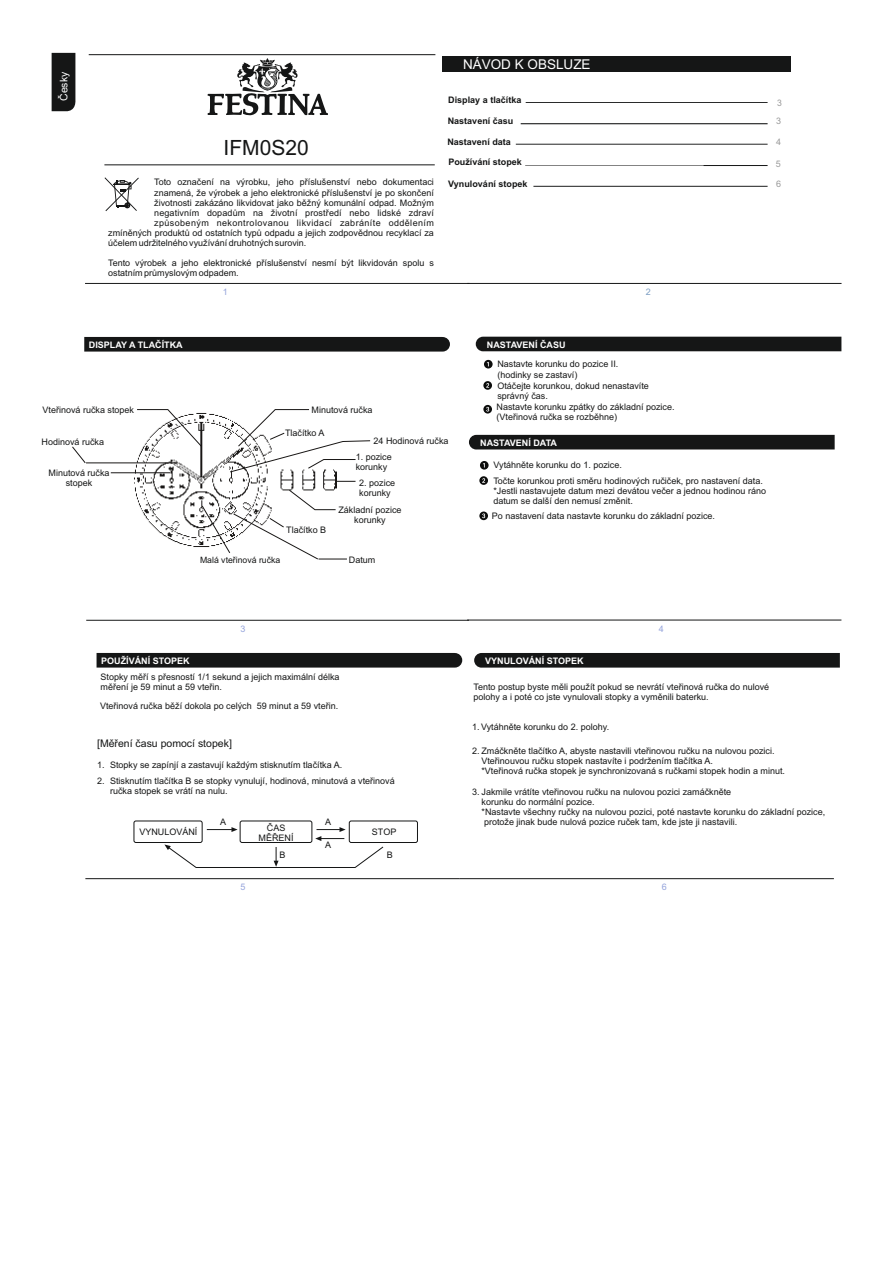
<style>
.page{position:relative;width:893px;height:1263px;background:#fff}
.page>*{position:absolute;margin:0;border:0;box-sizing:border-box;transform-origin:0 0}
.t1{font:21px "Arial";color:#151616}
.t2{font:13.5px "Arial";color:#fff}
.t3{font:10.5px "Arial";color:#151616}
.t4{font:10.5px "Arial";color:#fff}
.t5{font:9px/10.1px "Arial";color:#151616}
.t6{font:700 9px "Arial";color:#151616}
.t7{font:700 9px "Arial";color:#fff}
.t8{font:9px "Arial";letter-spacing:.045em;color:#151616}
.t9{font:9px "Arial";color:#94a3db}
.t10{font:9px "Arial";color:#999}
.t11{font:9px "Arial";color:#999;scale:.96 1}
.t12{font:9px "Arial";color:#7e9fc4}
.t13{font:8.7px "Arial";color:#151616}
</style>
<div class="page">
<svg style="left:72px;top:409px;width:299px;height:151px"></svg>
<hr style="left:104px;top:165px;width:331px;height:1px;background:#151616">
<svg style="left:105px;top:177px;width:34px;height:34px"></svg>
<svg style="left:52px;top:53px;width:24px;height:58px"></svg>
<div style="left:442px;top:56px;width:348px;height:15px;background:#151616"></div>
<hr style="left:526px;top:102px;width:242px;height:1px;background:#151616">
<hr style="left:516px;top:144px;width:252px;height:1px;background:#151616">
<hr style="left:703px;top:165px;width:65px;height:1px;background:#151616">
<hr style="left:89px;top:54px;width:346px;height:1px;background:#151616">
<hr style="left:85px;top:283px;width:384px;height:1px;background:#151616">
<hr style="left:467px;top:283px;width:374px;height:1px;background:#151616">
<hr style="left:525px;top:165px;width:179px;height:1px;background:#151616">
<hr style="left:521px;top:123px;width:247px;height:1px;background:#151616">
<hr style="left:533px;top:186px;width:235px;height:1px;background:#151616">
<svg style="left:208px;top:58px;width:120px;height:57px"></svg>
<div style="left:469px;top:435px;width:366px;height:14px;background:#151616"></div>
<svg style="left:84px;top:337px;width:366px;height:15px;background:#1c1d1d"></svg>
<hr style="left:86px;top:620px;width:383px;height:1px;background:#151616">
<hr style="left:467px;top:620px;width:374px;height:1px;background:#151616">
<svg style="left:484px;top:360px;width:9px;height:8px"></svg>
<svg style="left:483px;top:381px;width:9px;height:9px"></svg>
<svg style="left:483px;top:405px;width:9px;height:8px"></svg>
<div style="left:476px;top:337px;width:365px;height:14px;background:#151616"></div>
<svg style="left:480px;top:461px;width:9px;height:9px"></svg>
<svg style="left:479px;top:476px;width:9px;height:9px"></svg>
<svg style="left:479px;top:511px;width:9px;height:9px"></svg>
<svg style="left:474px;top:653px;width:366px;height:15px;background:#1c1d1d"></svg>
<div style="left:97px;top:653px;width:365px;height:14px;background:#151616"></div>
<hr style="left:85px;top:878px;width:375px;height:1px;background:#151616">
<hr style="left:460px;top:878px;width:374px;height:1px;background:#151616">
<div style="left:134px;top:821px;width:68px;height:22px;border:1px solid #151616;border-radius:2px"></div>
<div style="left:240px;top:821px;width:72px;height:22px;border:1px solid #151616;border-radius:2px"></div>
<div style="left:349px;top:821px;width:69px;height:22px;border:1px solid #151616;border-radius:2px"></div>
<svg style="left:164px;top:827px;width:220px;height:41px"></svg>
<p class="t4" style="left:60px;top:101px;width:31px;rotate:-90deg">Česky</p>
<h1 class="t1" style="left:224px;top:140px;width:87px">IFM0S20</h1>
<p class="t5" style="left:154px;top:178px;width:281px">Toto označení na výrobku, jeho příslušenství nebo dokumentaci</p>
<p class="t5" style="left:154px;top:188px;width:281px">znamená, že výrobek a jeho elektronické příslušenství je po skončení</p>
<p class="t5" style="left:154px;top:198px;width:281px">životnosti zakázáno likvidovat jako běžný komunální odpad. Možným</p>
<p class="t5" style="left:154px;top:208px;width:281px">negativním dopadům na životní prostředí nebo lidské zdraví</p>
<p class="t8" style="left:154px;top:219px;width:281px">způsobeným nekontrolovanou likvidací zabráníte oddělením</p>
<p class="t5" style="left:108px;top:228px;width:327px">zmíněných produktů od ostatních typů odpadu a jejich zodpovědnou recyklací za</p>
<p class="t5" style="left:108px;top:238px;width:200px">účelem udržitelného využívání druhotných surovin.</p>
<p class="t5" style="left:108px;top:259px;width:327px">Tento výrobek a jeho elektronické příslušenství nesmí být likvidován spolu s ostatním průmyslovým odpadem.</p>
<p class="t9" style="left:223px;top:288px;width:7px">1</p>
<h2 class="t2" style="left:463px;top:59px;width:129px">NÁVOD K OBSLUZE</h2>
<p class="t6" style="left:448px;top:96px;width:75px">Display a tlačítka</p>
<p class="t11" style="left:777px;top:99px;width:6px">3</p>
<p class="t10" style="left:776px;top:139px;width:7px">4</p>
<p class="t6" style="left:448px;top:117px;width:67px">Nastavení času</p>
<p class="t6" style="left:447px;top:138px;width:65px">Nastavení data</p>
<p class="t6" style="left:448px;top:181px;width:81px">Vynulování stopek</p>
<p class="t10" style="left:776px;top:180px;width:7px">6</p>
<p class="t10" style="left:776px;top:118px;width:7px">3</p>
<p class="t10" style="left:776px;top:161px;width:7px">5</p>
<p class="t6" style="left:448px;top:159px;width:75px">Používání stopek</p>
<p class="t12" style="left:646px;top:288px;width:7px">2</p>
<p class="t7" style="left:89px;top:341px;width:95px">DISPLAY A TLAČÍTKA</p>
<p class="t7" style="left:487px;top:341px;width:80px">NASTAVENÍ ČASU</p>
<p class="t5" style="left:43px;top:405px;width:93px">Vteřinová ručka stopek</p>
<p class="t5" style="left:42px;top:437px;width:64px">Hodinová ručka</p>
<p class="t5" style="left:49px;top:469px;width:63px;text-align:center">Minutová ručka stopek</p>
<p class="t5" style="left:312px;top:406px;width:63px">Minutová ručka</p>
<p class="t5" style="left:285px;top:428px;width:41px">Tlačítko A</p>
<p class="t5" style="left:286px;top:525px;width:42px">Tlačítko B</p>
<p class="t13" style="left:200px;top:557px;width:82px">Malá vteřinová ručka</p>
<p class="t5" style="left:373px;top:437px;width:77px">24 Hodinová ručka</p>
<p class="t5" style="left:356px;top:452px;width:38px">1. pozice korunky</p>
<p class="t5" style="left:359px;top:478px;width:38px">2. pozice korunky</p>
<p class="t5" style="left:338px;top:506px;width:65px;text-align:center">Základní pozice korunky</p>
<p class="t5" style="left:349px;top:556px;width:28px">Datum</p>
<p class="t9" style="left:241px;top:625px;width:7px">3</p>
<p class="t5" style="left:497px;top:360px;width:123px">Nastavte korunku do pozice II. (hodinky se zastaví)</p>
<p class="t5" style="left:496px;top:382px;width:180px">Otáčejte korunkou, dokud nenastavíte správný čas.<br>Nastavte korunku zpátky do základní pozice. (Vteřinová ručka se rozběhne)</p>
<p class="t7" style="left:480px;top:439px;width:78px">NASTAVENÍ DATA</p>
<p class="t5" style="left:493px;top:458px;width:271px;line-height:16.2px">Vytáhněte korunku do 1. pozice.<br>Točte korunkou proti směru hodinových ručiček, pro nastavení data.</p>
<p class="t5" style="left:493px;top:487px;width:274px">*Jestli nastavujete datum mezi devátou večer a jednou hodinou ráno datum se další den nemusí změnit.</p>
<p class="t5" style="left:492px;top:512px;width:225px">Po nastavení data nastavte korunku do základní pozice.</p>
<p class="t9" style="left:659px;top:625px;width:7px">4</p>
<p class="t7" style="left:101px;top:657px;width:90px">POUŽÍVÁNÍ STOPEK</p>
<p class="t7" style="left:485px;top:657px;width:100px">VYNULOVÁNÍ STOPEK</p>
<p class="t5" style="left:101px;top:673px;width:241px">Stopky měří s přesností 1/1 sekund a jejich maximální délka měření je 59 minut a 59 vteřin.</p>
<p class="t5" style="left:100px;top:701px;width:240px">Vteřinová ručka běží dokola po celých 59 minut a 59 vteřin.</p>
<p class="t3" style="left:97px;top:740px;width:136px">[Měření času pomocí stopek]</p>
<p class="t5" style="left:97px;top:760px;width:247px">1. Stopky se zapínjí a zastavují každým stisknutím tlačítka A.</p>
<p class="t5" style="left:110px;top:777px;width:286px;text-indent:-13px">2. Stisknutím tlačítka B se stopky vynulují, hodinová, minutová a vteřinová ručka stopek se vrátí na nulu.</p>
<p class="t5" style="left:220px;top:818px;width:8px">A</p>
<p class="t5" style="left:325px;top:818px;width:8px">A</p>
<p class="t5" style="left:325px;top:840px;width:8px">A</p>
<p class="t5" style="left:280px;top:850px;width:8px">B</p>
<p class="t5" style="left:139px;top:828px;width:60px">VYNULOVÁNÍ</p>
<p class="t5" style="left:259px;top:823px;width:37px;text-align:center">ČAS<br>MĚŘENÍ</p>
<p class="t5" style="left:372px;top:828px;width:26px">STOP</p>
<p class="t5" style="left:387px;top:850px;width:8px">B</p>
<p class="t5" style="left:474px;top:682px;width:297px">Tento postup byste měli použít pokud se nevrátí vteřinová ručka do nulové polohy a i poté co jste vynulovali stopky a vyměnili baterku.</p>
<p class="t5" style="left:472px;top:723px;width:138px">1.Vytáhněte korunku do 2. polohy.</p>
<p class="t5" style="left:481px;top:746px;width:305px;text-indent:-9px">2. Zmáčkněte tlačítko A, abyste nastavili vteřinovou ručku na nulovou pozici.<br>Vteřinouvou ručku stopek nastavíte i podržením tlačítka A.<br>*Vteřinová ručka stopek je synchronizovaná s ručkami stopek hodin a minut.</p>
<p class="t5" style="left:482px;top:788px;width:345px;text-indent:-9px">3. Jakmile vrátíte vteřinovou ručku na nulovou pozici zamáčkněte<br>korunku do normální pozice.<br>*Nastavte všechny ručky na nulovou pozici, poté nastavte korunku do základní pozice, protože jinak bude nulová pozice ruček tam, kde jste ji nastavili.</p>
<p class="t9" style="left:241px;top:883px;width:7px">5</p>
<p class="t9" style="left:662px;top:883px;width:7px">6</p>
</div>
